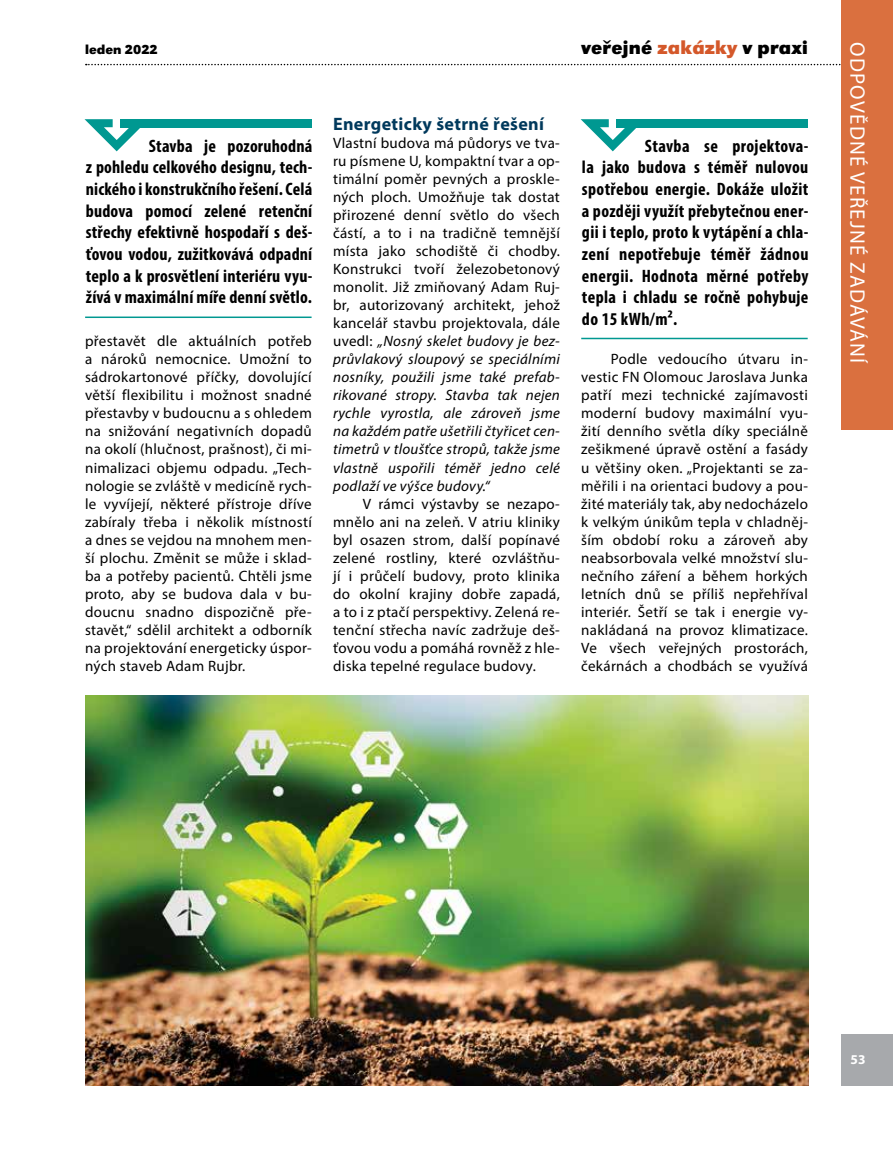
<style>
.page{position:relative;width:893px;height:1149px;background:#fff}
.page>*{position:absolute;margin:0;border:0;box-sizing:border-box;transform-origin:0 0}
.t1{font:21px "Myriad Pro";letter-spacing:.06em;color:#fff}
.t2{font:700 19.5px "URW Grotesk TEE";letter-spacing:.01em;color:#000}
.t3{font:700 condensed 18px/21.6px "Myriad Pro";letter-spacing:.01em;color:#000;text-align:justify}
.t4{font:700 18px "Myriad Pro";letter-spacing:.02em;color:#00395c}
.t5{font:15px/18px "Myriad Pro";letter-spacing:.02em;color:#000;text-align:justify}
.t6{font:700 13.5px "URW Grotesk TEE";color:#000}
.t7{font:700 13.5px "Myriad Pro";color:#fff}
.s1{color:#d4582a}
.s2{font-style:italic}
</style>
<div class="page">
<div style="left:842px;top:1033px;width:51px;height:51px;background:#a7a9ac"></div>
<svg style="left:86px;top:64px;width:756px;height:1px"></svg>
<div style="left:842px;top:0;width:51px;height:429px;background:#da703f"></div>
<hr style="left:85px;top:316px;width:227px;height:2px;background:#009891">
<svg style="left:85px;top:119px;width:64px;height:32px"></svg>
<div style="left:121px;top:119px;width:191px;height:8px;background:#009891"></div>
<hr style="left:581px;top:337px;width:227px;height:2px;background:#009891">
<svg style="left:581px;top:119px;width:64px;height:32px"></svg>
<div style="left:617px;top:119px;width:191px;height:8px;background:#009891"></div>
<img style="left:85px;top:695px;width:723px;height:389px">
<p class="t6" style="left:85px;top:41px;width:74px">leden 2022</p>
<h2 class="t2" style="left:581px;top:36px;width:228px">veřejné <span class="s1">zakázky</span> v praxi</h2>
<p class="t4" style="left:333px;top:112px;width:212px">Energeticky šetrné řešení</p>
<p class="t5" style="left:333px;top:134px;width:228px">Vlastní budova má půdorys ve tva&shy;ru písmene U, kompaktní tvar a op&shy;timální poměr pevných a proskle&shy;ných ploch. Umožňuje tak dostat přirozené denní světlo do všech částí, a to i na tradičně temnější místa jako schodiště či chodby.<br>Konstrukci tvoří železobetonový monolit. Již zmiňovaný Adam Ruj&shy;br, autorizovaný architekt, jehož kancelář stavbu projektovala, dále uvedl: <span class="s2">„Nosný skelet budovy je bez&shy;průvlakový sloupový se speciálními nosníky, použili jsme také prefab&shy;rikované stropy. Stavba tak nejen rychle vyrostla, ale zároveň jsme na každém patře ušetřili čtyřicet cen&shy;timetrů v tloušťce stropů, takže jsme vlastně uspořili téměř jedno celé podlaží ve výšce budovy.“</span></p>
<p class="t5" style="left:333px;top:494px;width:228px;text-indent:30px">V rámci výstavby se nezapo&shy;mnělo ani na zeleň. V atriu kliniky byl osazen strom, další popínavé zelené rostliny, které ozvláštňu&shy;jí i průčelí budovy, proto klinika do okolní krajiny dobře zapadá, a to i z ptačí perspektivy. Zelená re&shy;tenční střecha navíc zadržuje deš&shy;ťovou vodu a pomáhá rovněž z hle&shy;diska tepelné regulace budovy.</p>
<p class="t3" style="left:86px;top:135px;width:228px;text-indent:63px">Stavba je pozoruhodná z pohledu celkového designu, tech&shy;nického i konstrukčního řešení. Celá budova pomocí zelené retenční střechy efektivně hospodaří s deš&shy;ťovou vodou, zužitkovává odpadní teplo a k prosvětlení interiéru vyu&shy;žívá v maximální míře denní světlo.</p>
<p class="t3" style="left:582px;top:135px;width:228px;text-indent:63px">Stavba se projektova&shy;la jako budova s téměř nulovou spotřebou energie. Dokáže uložit a později využít přebytečnou ener&shy;gii i teplo, proto k vytápění a chla&shy;zení nepotřebuje téměř žádnou energii. Hodnota měrné potřeby tepla i chladu se ročně pohybuje do 15 kWh/m².</p>
<p class="t5" style="left:85px;top:332px;width:228px">přestavět dle aktuálních potřeb a nároků nemocnice. Umožní to sádrokartonové příčky, dovolující větší flexibilitu i možnost snadné přestavby v budoucnu a s ohledem na snižování negativních dopadů na okolí (hlučnost, prašnost), či mi&shy;nimalizaci objemu odpadu. „Tech&shy;nologie se zvláště v medicíně rych&shy;le vyvíjejí, některé přístroje dříve zabíraly třeba i několik místností a dnes se vejdou na mnohem men&shy;ší plochu. Změnit se může i sklad&shy;ba a potřeby pacientů. Chtěli jsme proto, aby se budova dala v bu&shy;doucnu snadno dispozičně pře&shy;stavět,“ sdělil architekt a odborník na projektování energeticky úspor&shy;ných staveb Adam Rujbr.</p>
<p class="t5" style="left:581px;top:350px;width:228px;text-indent:30px">Podle vedoucího útvaru in&shy;vestic FN Olomouc Jaroslava Junka patří mezi technické zajímavosti moderní budovy maximální vyu&shy;žití denního světla díky speciálně zešikmené úpravě ostění a fasády u většiny oken. „Projektanti se za&shy;měřili i na orientaci budovy a pou&shy;žité materiály tak, aby nedocházelo k velkým únikům tepla v chladněj&shy;ším období roku a zároveň aby neabsorbovala velké množství slu&shy;nečního záření a během horkých letních dnů se příliš nepřehříval interiér. Šetří se tak i energie vy&shy;nakládaná na provoz klimatizace.<br>Ve všech veřejných prostorách, čekárnách a chodbách se využívá</p>
<h1 class="t1" style="left:870px;top:42px;width:323px;rotate:90deg">odpovědné veřejné zadávání</h1>
<p class="t7" style="left:850px;top:1050px;width:17px">53</p>
</div>
